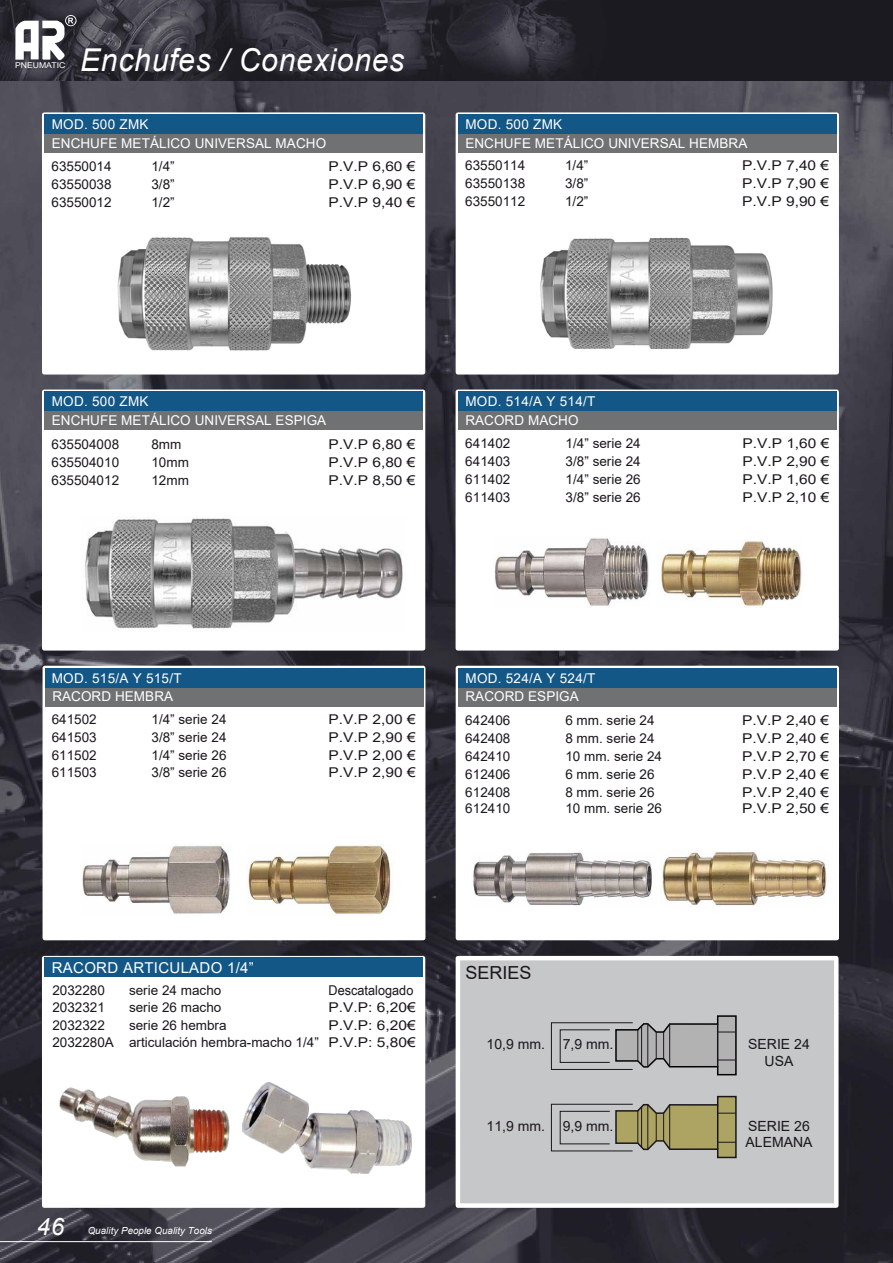
<style>
.page{position:relative;width:893px;height:1263px;background:#fff}
.page>*{position:absolute;margin:0;border:0;box-sizing:border-box;transform-origin:0 0}
.t1{font:italic 31.5px "Arial";letter-spacing:.025em;color:#fff;scale:.95 1}
.t2{font:italic 24px "Arial";color:#fff}
.t3{font:18px "Arial";color:#1a171c}
.t4{font:15px "Arial";letter-spacing:.02em;color:#fff}
.t5{font:13.95px/16.8px "Arial";color:#1a171c;text-align:center}
.t6{font:13.5px/18px "Arial";color:#1a171c;text-align:justify}
.t7{font:13.5px/18px "Arial";color:#1a171c;text-align:justify;scale:1.15 1}
.t8{font:13.5px "Arial";letter-spacing:.005em;color:#fff}
.t9{font:13.5px "Arial Narrow";color:#1a171c;scale:1.15 1}
.t10{font:italic 9.75px "Arial";letter-spacing:.005em;color:#fff}
.t11{font:7.95px "Arial";color:#fff;scale:1.08 1}
</style>
<div class="page">
<img style="left:0;top:81px;width:893px;height:1182px">
<img style="left:0;top:0;width:893px;height:81px">
<svg style="left:15px;top:15px;width:62px;height:46px"></svg>
<hr style="left:0;top:1241px;width:212px;height:1px;background:#fff">
<div style="left:42px;top:112px;width:383px;height:262px;background:#fff"></div>
<div style="left:44px;top:133px;width:379px;height:20px;background:#707172"></div>
<div style="left:44px;top:114px;width:379px;height:19px;background:#135787"></div>
<div style="left:456px;top:390px;width:383px;height:260px;background:#fff"></div>
<div style="left:458px;top:411px;width:378px;height:19px;background:#707172"></div>
<div style="left:458px;top:391px;width:378px;height:20px;background:#135787"></div>
<div style="left:43px;top:666px;width:382px;height:274px;background:#fff"></div>
<div style="left:45px;top:687px;width:378px;height:19px;background:#707172"></div>
<div style="left:45px;top:668px;width:378px;height:19px;background:#135787"></div>
<div style="left:456px;top:666px;width:383px;height:274px;background:#fff"></div>
<div style="left:458px;top:687px;width:379px;height:19px;background:#707172"></div>
<div style="left:458px;top:668px;width:379px;height:19px;background:#135787"></div>
<div style="left:456px;top:112px;width:383px;height:262px;background:#fff"></div>
<div style="left:458px;top:133px;width:379px;height:20px;background:#707172"></div>
<div style="left:458px;top:114px;width:379px;height:19px;background:#135787"></div>
<div style="left:42px;top:390px;width:383px;height:260px;background:#fff"></div>
<div style="left:44px;top:411px;width:379px;height:19px;background:#707172"></div>
<div style="left:44px;top:391px;width:379px;height:20px;background:#135787"></div>
<div style="left:42px;top:956px;width:383px;height:252px;background:#fff;border:4px solid #fff"></div>
<div style="left:44px;top:958px;width:379px;height:19px;background:#135787"></div>
<div style="left:456px;top:956px;width:382px;height:252px;background:#c6c7c8;border:4px solid #fff"></div>
<div style="left:560px;top:1029px;width:50px;height:34px;border:1px solid #1a171c"></div>
<div style="left:551px;top:1022px;width:82px;height:48px;border:1px solid #1a171c"></div>
<svg style="left:614px;top:1015px;width:123px;height:61px"></svg>
<div style="left:560px;top:1111px;width:50px;height:33px;border:1px solid #1a171c"></div>
<div style="left:551px;top:1104px;width:82px;height:47px;border:1px solid #1a171c"></div>
<svg style="left:614px;top:1095px;width:123px;height:64px"></svg>
<img style="left:495px;top:538px;width:154px;height:68px">
<img style="left:473px;top:852px;width:179px;height:54px">
<img style="left:117px;top:237px;width:235px;height:114px">
<img style="left:540px;top:237px;width:233px;height:112px">
<img style="left:85px;top:516px;width:318px;height:113px">
<img style="left:659px;top:539px;width:143px;height:68px">
<img style="left:661px;top:852px;width:166px;height:54px">
<img style="left:246px;top:845px;width:147px;height:69px">
<img style="left:82px;top:845px;width:148px;height:69px">
<img style="left:59px;top:1087px;width:171px;height:80px">
<img style="left:243px;top:1082px;width:168px;height:91px">
<p class="t11" style="left:15px;top:60px;width:48px">PNEUMATIC</p>
<h1 class="t1" style="left:80px;top:40px;width:343px">Enchufes / Conexiones</h1>
<p class="t8" style="left:52px;top:115px;width:98px">MOD. 500 ZMK</p>
<p class="t8" style="left:52px;top:134px;width:276px">ENCHUFE METÁLICO UNIVERSAL MACHO</p>
<p class="t8" style="left:465px;top:115px;width:98px">MOD. 500 ZMK</p>
<p class="t8" style="left:465px;top:134px;width:283px">ENCHUFE METÁLICO UNIVERSAL HEMBRA</p>
<p class="t6" style="left:151px;top:157px;width:25px">1/4” 3/8” 1/2”</p>
<p class="t6" style="left:465px;top:156px;width:62px">63550114<br>63550138<br>63550112</p>
<p class="t7" style="left:742px;top:156px;width:77px">P.V.P 7,40 € P.V.P 7,90 € P.V.P 9,90 €</p>
<p class="t6" style="left:565px;top:156px;width:25px">1/4” 3/8” 1/2”</p>
<p class="t6" style="left:52px;top:157px;width:62px">63550014<br>63550038<br>63550012</p>
<p class="t7" style="left:328px;top:157px;width:77px">P.V.P 6,60 € P.V.P 6,90 € P.V.P 9,40 €</p>
<p class="t8" style="left:52px;top:392px;width:98px">MOD. 500 ZMK</p>
<p class="t8" style="left:465px;top:392px;width:131px">MOD. 514/A Y 514/T</p>
<p class="t8" style="left:52px;top:411px;width:276px">ENCHUFE METÁLICO UNIVERSAL ESPIGA</p>
<p class="t8" style="left:465px;top:411px;width:115px">RACORD MACHO</p>
<p class="t6" style="left:52px;top:435px;width:69px">635504008<br>635504010<br>635504012</p>
<p class="t7" style="left:328px;top:435px;width:77px">P.V.P 6,80 € P.V.P 6,80 € P.V.P 8,50 €</p>
<p class="t6" style="left:151px;top:435px;width:39px;text-align:left">8mm<br>10mm<br>12mm</p>
<p class="t6" style="left:465px;top:434px;width:47px">641402<br>641403<br>611402<br>611403</p>
<p class="t6" style="left:566px;top:434px;width:77px">1/4” serie 24<br>3/8” serie 24<br>1/4” serie 26<br>3/8” serie 26</p>
<p class="t8" style="left:52px;top:669px;width:131px">MOD. 515/A Y 515/T</p>
<p class="t8" style="left:52px;top:687px;width:122px">RACORD HEMBRA</p>
<p class="t8" style="left:465px;top:669px;width:131px">MOD. 524/A Y 524/T</p>
<p class="t8" style="left:465px;top:687px;width:115px">RACORD ESPIGA</p>
<p class="t6" style="left:152px;top:710px;width:77px">1/4” serie 24<br>3/8” serie 24<br>1/4” serie 26<br>3/8” serie 26</p>
<p class="t6" style="left:565px;top:711px;width:98px;text-align:left">6 mm. serie 24<br>8 mm. serie 24<br>10 mm. serie 24<br>6 mm. serie 26<br>8 mm. serie 26</p>
<p class="t6" style="left:565px;top:799px;width:98px">10 mm. serie 26</p>
<p class="t7" style="left:329px;top:710px;width:77px">P.V.P 2,00 € P.V.P 2,90 € P.V.P 2,00 € P.V.P 2,90 €</p>
<p class="t6" style="left:52px;top:710px;width:47px">641502<br>641503<br>611502</p>
<p class="t6" style="left:465px;top:711px;width:47px">642406<br>642408<br>642410<br>612406<br>612408</p>
<p class="t6" style="left:52px;top:763px;width:47px">611503</p>
<p class="t6" style="left:465px;top:799px;width:47px">612410</p>
<p class="t4" style="left:52px;top:957px;width:204px">RACORD ARTICULADO 1/4”</p>
<h3 class="t3" style="left:465px;top:960px;width:68px">SERIES</h3>
<p class="t7" style="left:742px;top:434px;width:77px">P.V.P 1,60 € P.V.P 2,90 € P.V.P 1,60 € P.V.P 2,10 €</p>
<p class="t7" style="left:742px;top:711px;width:77px">P.V.P 2,40 € P.V.P 2,40 € P.V.P 2,70 € P.V.P 2,40 € P.V.P 2,40 €</p>
<p class="t7" style="left:742px;top:799px;width:77px">P.V.P 2,50 €</p>
<p class="t6" style="left:52px;top:981px;width:63px;line-height:17.2px;text-align:left">2032280<br>2032321<br>2032322<br>2032280A</p>
<p class="t6" style="left:129px;top:981px;width:191px;line-height:17.2px;text-align:left">serie 24 macho<br>serie 26 macho<br>serie 26 hembra<br>articulación hembra-macho 1/4”</p>
<p class="t9" style="left:329px;top:980px;width:75px">Descatalogado</p>
<p class="t7" style="left:329px;top:999px;width:77px;line-height:17.2px">P.V.P: 6,20€ P.V.P: 6,20€ P.V.P: 5,80€</p>
<h2 class="t2" style="left:37px;top:1211px;width:29px">46</h2>
<p class="t10" style="left:88px;top:1224px;width:126px">Quality People Quality Tools</p>
<p class="t5" style="left:487px;top:1036px;width:60px">10,9 mm.</p>
<p class="t5" style="left:563px;top:1036px;width:52px">7,9 mm.</p>
<p class="t5" style="left:748px;top:1036px;width:63px">SERIE 24<br>USA</p>
<p class="t5" style="left:487px;top:1117px;width:60px">11,9 mm.</p>
<p class="t5" style="left:563px;top:1117px;width:52px">9,9 mm.</p>
<p class="t5" style="left:745px;top:1117px;width:69px;text-align:left">SERIE 26<br>ALEMANA</p>
</div>
